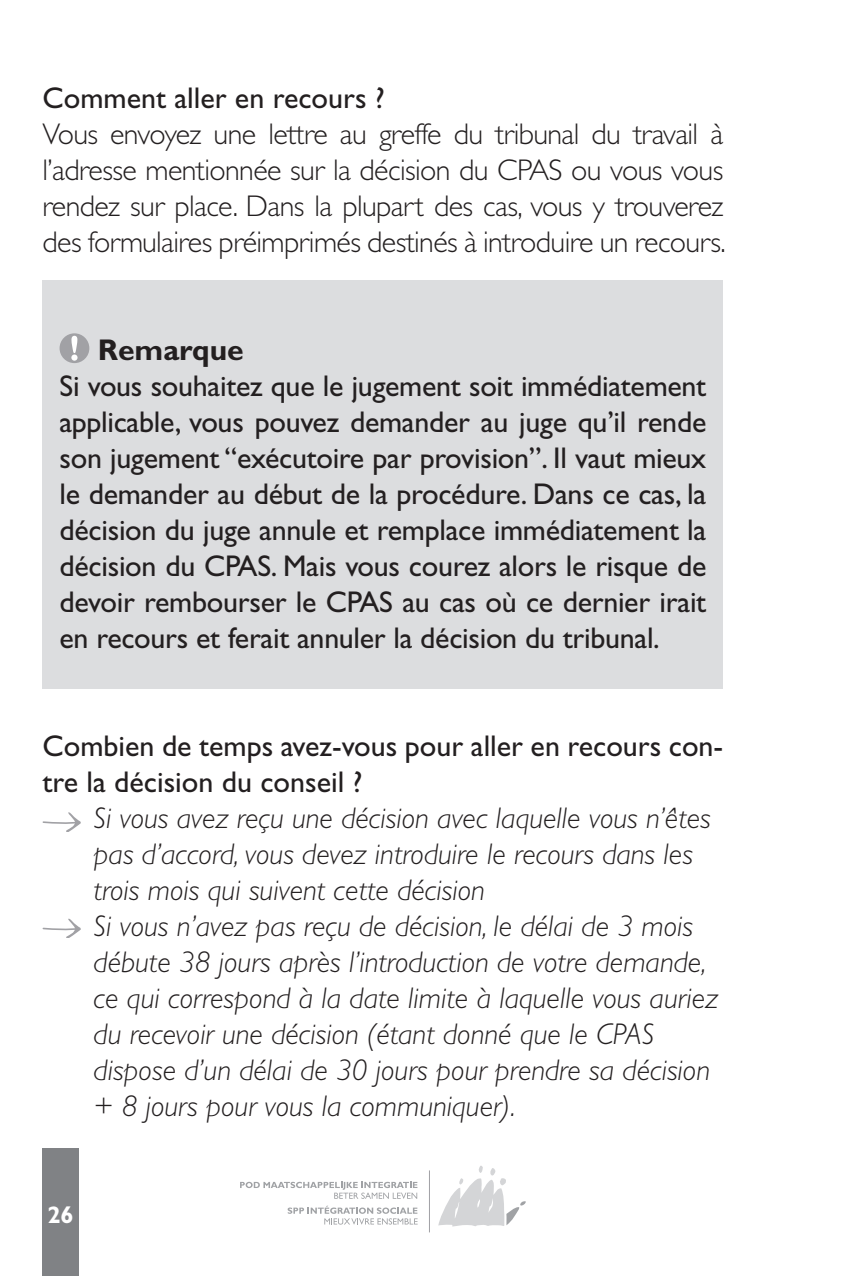
<style>
.page{position:relative;width:851px;height:1276px;background:#fff}
.page>*{position:absolute;margin:0;border:0;box-sizing:border-box;transform-origin:0 0}
.t1{font:30px/36px "Gill Sans Std";color:#231f20}
.t2{font:italic 300 30px/36px "Gill Sans Std";color:#231f20}
.t3{font:300 30px/36px "Gill Sans Std";letter-spacing:-.02em;color:#231f20;text-align:justify}
.t4{font:700 30px "Gill Sans Std";color:#231f20}
.t5{font:700 24px "Gill Sans Std";color:#fff}
</style>
<div class="page">
<div style="left:43px;top:1148px;width:36px;height:128px;background:#808285"></div>
<svg style="left:240px;top:1181px;width:177px;height:17px"></svg>
<svg style="left:287px;top:1205px;width:130px;height:19px"></svg>
<svg style="left:438px;top:1166px;width:87px;height:60px"></svg>
<hr style="left:429px;top:1170px;width:1px;height:62px;background:#a1a1a5">
<svg style="left:43px;top:812px;width:38px;height:19px"></svg>
<svg style="left:43px;top:918px;width:38px;height:20px"></svg>
<div style="left:43px;top:281px;width:680px;height:408px;background:#dcdddf"></div>
<div style="left:60px;top:333px;width:29px;height:30px;background:#a1a1a5;border-radius:50%"></div>
<svg style="left:71px;top:336px;width:7px;height:25px"></svg>
<p class="t1" style="left:43px;top:80px;width:344px">Comment aller en recours ?</p>
<p class="t3" style="left:43px;top:116px;width:684px">Vous envoyez une lettre au greffe du tribunal du travail à l’adresse mentionnée sur la décision du CPAS ou vous vous rendez sur place. Dans la plupart des cas, vous y trouverez des formulaires préimprimés destinés à introduire un recours.</p>
<p class="t4" style="left:98px;top:332px;width:148px">Remarque</p>
<p class="t1" style="left:60px;top:368px;width:648px;text-align:justify">Si vous souhaitez que le jugement soit immédiatement applicable, vous pouvez demander au juge qu’il rende son jugement “exécutoire par provision”. Il vaut mieux le demander au début de la procédure. Dans ce cas, la décision du juge annule et remplace immédiatement la décision du CPAS. Mais vous courez alors le risque de devoir rembourser le CPAS au cas où ce dernier irait en recours et ferait annuler la décision du tribunal.</p>
<p class="t1" style="left:43px;top:728px;width:682px">Combien de temps avez-vous pour aller en recours con&shy;tre la décision du conseil ?</p>
<p class="t2" style="left:94px;top:800px;width:626px">Si vous avez reçu une décision avec laquelle vous n’êtes pas d’accord, vous devez introduire le recours dans les trois mois qui suivent cette décision<br>Si vous n’avez pas reçu de décision, le délai de 3 mois débute 38 jours après l’introduction de votre demande, ce qui correspond à la date limite à laquelle vous auriez du recevoir une décision (étant donné que le CPAS dispose d’un délai de 30 jours pour prendre sa décision + 8 jours pour vous la communiquer).</p>
<p class="t5" style="left:47px;top:1200px;width:28px">26</p>
</div>
